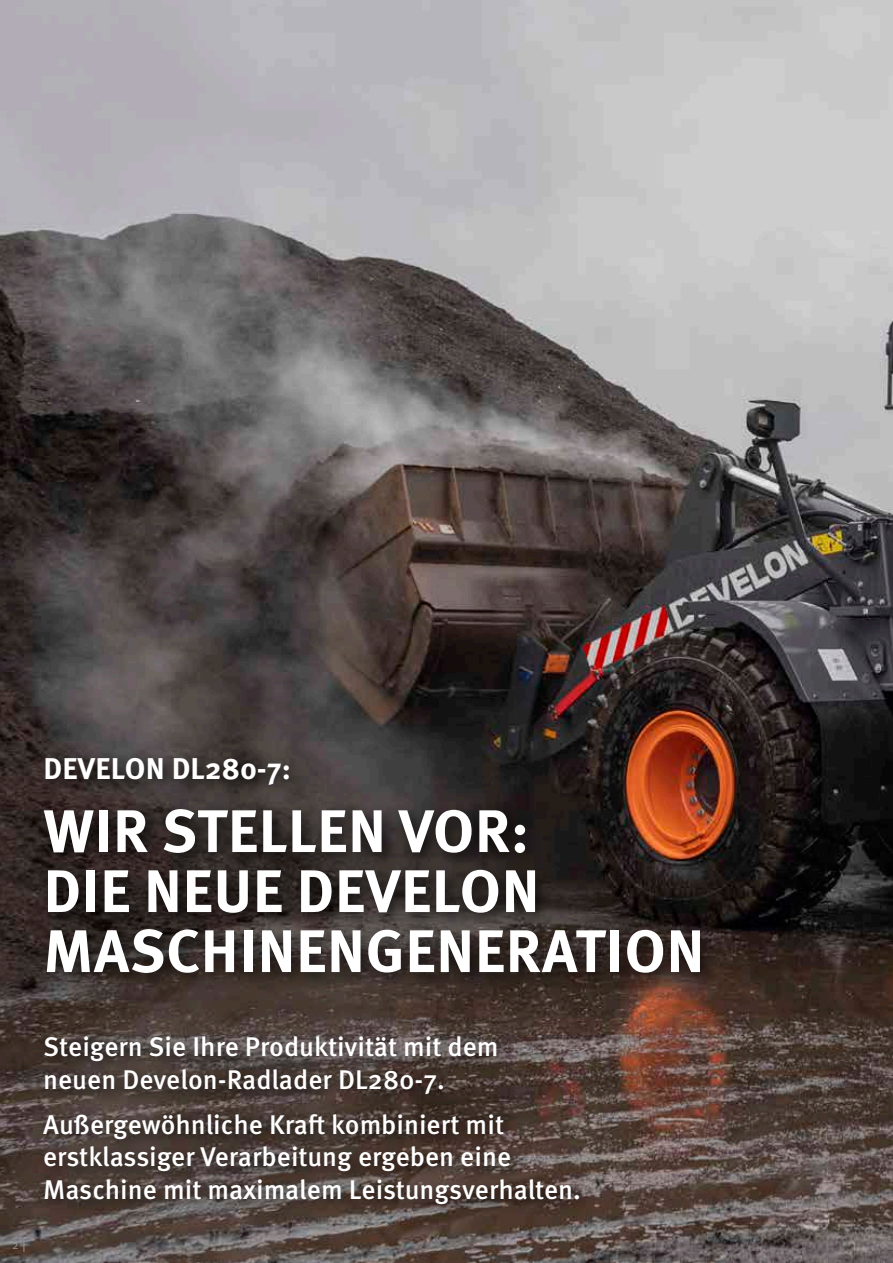
<style>
.page{position:relative;width:893px;height:1263px;background:#fff}
.page>*{position:absolute;margin:0;border:0;box-sizing:border-box;transform-origin:0 0}
.t1{font:700 60px/60px "Meta Pro";letter-spacing:.01em;color:#fff}
.t2{font:700 30px "Meta Pro";letter-spacing:.005em;color:#fff}
.t3{font:500 27px/32.4px "Meta Pro";color:#fff}
.t4{font:12px "Meta Pro Norm";color:#979296}
.s1{font-size:15px}
</style>
<div class="page">
<img style="left:0;top:0;width:893px;height:1263px">
<div style="left:36px;top:749px;width:682px;height:242px;background:#000;opacity:.75"></div>
<div style="left:35px;top:1028px;width:562px;height:194px;background:#000;opacity:.75"></div>
<p class="t2" style="left:43px;top:745px;width:249px">DEVELON DL280-7:</p>
<h1 class="t1" style="left:43px;top:797px;width:662px">WIR STELLEN VOR:<br>DIE NEUE DEVELON<br>MASCHINENGENERATION</h1>
<p class="t4" style="left:12px;top:1235px;width:15px">2 <span class="s1">|</span></p>
<p class="t3" style="left:43px;top:1029px;width:457px">Steigern Sie Ihre Produktivität mit dem neuen Develon-Radlader DL280-7.</p>
<p class="t3" style="left:43px;top:1106px;width:539px">Außergewöhnliche Kraft kombiniert mit erstklassiger Verarbeitung ergeben eine<br>Maschine mit maximalem Leistungsverhalten.</p>
</div>
